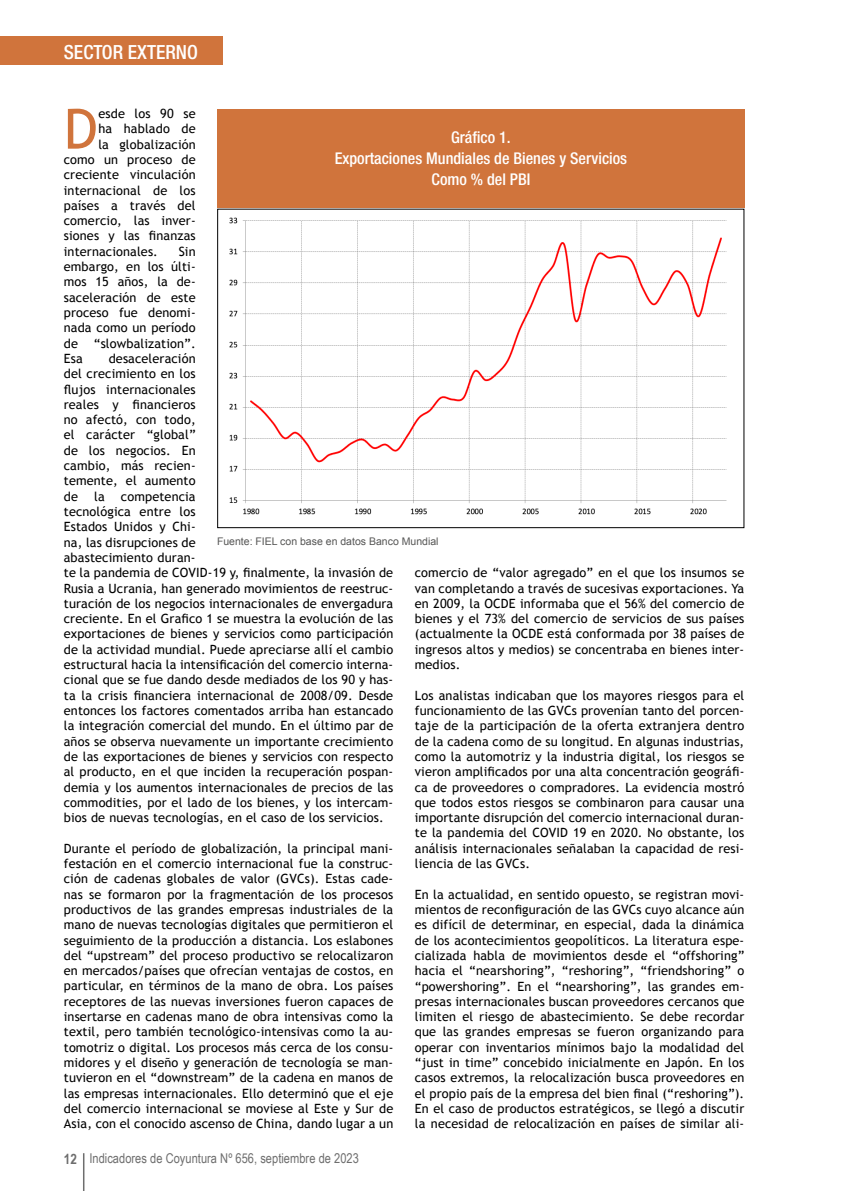
<style>
.page{position:relative;width:851px;height:1191px;background:#fff}
.page>*{position:absolute;margin:0;border:0;box-sizing:border-box;transform-origin:0 0}
.t1{font:55.5px "Trebuchet MS";color:#d0743c}
.t2{font:500 condensed 19.5px "Helvetica Neue";color:#fff}
.t3{font:500 condensed 16.2px/21px "Helvetica Neue";color:#fff;text-align:center}
.t4{font:13.5px "Arial Narrow";letter-spacing:.005em;color:#6e6e6e}
.t5{font:12.75px/15.3px "Trebuchet MS";letter-spacing:.01em;color:#000;text-align:justify}
.t6{font:10.5px "Arial";color:#565655}
.s1{font-weight:700;font-size:14.25px}
</style>
<div class="page">
<hr style="left:83px;top:1153px;width:1px;height:38px;background:#6e6e6e">
<img style="left:229px;top:217px;width:498px;height:298px">
<div style="left:217px;top:209px;width:527px;height:319px;border:1px solid #000"></div>
<div style="left:217px;top:109px;width:527px;height:98px;background:#d0743c"></div>
<div style="left:0;top:37px;width:222px;height:28px;background:#d0743c"></div>
<h2 class="t2" style="left:64px;top:41px;width:136px">SECTOR EXTERNO</h2>
<h1 class="t1" style="left:64px;top:96px;width:36px">D</h1>
<p class="t5" style="left:98px;top:106px;width:99px">esde los 90 se</p>
<p class="t5" style="left:98px;top:121px;width:99px">ha hablado de</p>
<p class="t5" style="left:98px;top:137px;width:99px">la globalización</p>
<p class="t5" style="left:64px;top:152px;width:133px">como un proceso de</p>
<p class="t5" style="left:64px;top:167px;width:133px">creciente vinculación</p>
<p class="t5" style="left:64px;top:183px;width:133px">internacional de los</p>
<p class="t5" style="left:64px;top:198px;width:133px">países a través del</p>
<p class="t5" style="left:64px;top:213px;width:133px">comercio, las inver-</p>
<p class="t5" style="left:64px;top:228px;width:133px">siones y las finanzas</p>
<p class="t5" style="left:64px;top:244px;width:96px">internacionales.</p>
<p class="t3" style="left:334px;top:126px;width:294px">Gráfico 1.<br>Exportaciones Mundiales de Bienes y Servicios<br>Como % del PBI</p>
<p class="t5" style="left:64px;top:244px;width:133px;text-indent:115px">Sin embargo, en los últi&shy;mos 15 años, la de&shy;saceleración de este proceso fue denomi&shy;nada como un período de “slowbalization”.<br>Esa</p>
<p class="t5" style="left:64px;top:351px;width:133px;text-indent:45px">desaceleración del crecimiento en los flujos internacionales reales y financieros no afectó, con todo, el carácter “global” de los negocios. En cambio, más recien&shy;temente, el aumento de</p>
<p class="t5" style="left:94px;top:489px;width:12px">la</p>
<p class="t5" style="left:64px;top:489px;width:331px;text-align:left;text-indent:57px">competencia<br>tecnológica entre los<br>Estados Unidos y Chi-<br>na, las disrupciones de<br>abastecimiento duran-<br>te la pandemia de COVID-19 y, finalmente, la invasión de Rusia a Ucrania, han generado movimientos de reestruc&shy;turación de los negocios internacionales de envergadura creciente. En el Grafico 1 se muestra la evolución de las exportaciones de bienes y servicios como participación de la actividad mundial. Puede apreciarse allí el cambio estructural hacia la intensificación del comercio interna&shy;cional que se fue dando desde mediados de los 90 y has&shy;ta la crisis financiera internacional de 2008/09. Desde entonces los factores comentados arriba han estancado la integración comercial del mundo. En el último par de años se observa nuevamente un importante crecimiento de las exportaciones de bienes y servicios con respecto al producto, en el que inciden la recuperación pospan&shy;demia y los aumentos internacionales de precios de las commodities, por el lado de los bienes, y los intercam&shy;bios de nuevas tecnologías, en el caso de los servicios.</p>
<p class="t5" style="left:64px;top:840px;width:331px">Durante el período de globalización, la principal mani&shy;festación en el comercio internacional fue la construc&shy;ción de cadenas globales de valor (GVCs). Estas cade&shy;nas se formaron por la fragmentación de los procesos productivos de las grandes empresas industriales de la mano de nuevas tecnologías digitales que permitieron el seguimiento de la producción a distancia. Los eslabones del “upstream” del proceso productivo se relocalizaron en mercados/países que ofrecían ventajas de costos, en particular, en términos de la mano de obra. Los países receptores de las nuevas inversiones fueron capaces de insertarse en cadenas mano de obra intensivas como la textil, pero también tecnológico-intensivas como la au&shy;tomotriz o digital. Los procesos más cerca de los consu&shy;midores y el diseño y generación de tecnología se man&shy;tuvieron en el “downstream” de la cadena en manos de las empresas internacionales. Ello determinó que el eje del comercio internacional se moviese al Este y Sur de Asia, con el conocido ascenso de China, dando lugar a un</p>
<p class="t6" style="left:217px;top:535px;width:223px">Fuente: FIEL con base en datos Banco Mundial</p>
<p class="t5" style="left:415px;top:565px;width:331px">comercio de “valor agregado” en el que los insumos se van completando a través de sucesivas exportaciones. Ya en 2009, la OCDE informaba que el 56% del comercio de bienes y el 73% del comercio de servicios de sus países (actualmente la OCDE está conformada por 38 países de ingresos altos y medios) se concentraba en bienes inter&shy;medios.</p>
<p class="t5" style="left:415px;top:687px;width:331px">Los analistas indicaban que los mayores riesgos para el funcionamiento de las GVCs provenían tanto del porcen&shy;taje de la participación de la oferta extranjera dentro de la cadena como de su longitud. En algunas industrias, como la automotriz y la industria digital, los riesgos se vieron amplificados por una alta concentración geográfi&shy;ca de proveedores o compradores. La evidencia mostró que todos estos riesgos se combinaron para causar una importante disrupción del comercio internacional duran&shy;te la pandemia del COVID 19 en 2020. No obstante, los análisis internacionales señalaban la capacidad de resi&shy;liencia de las GVCs.</p>
<p class="t5" style="left:415px;top:886px;width:331px">En la actualidad, en sentido opuesto, se registran movi&shy;mientos de reconfiguración de las GVCs cuyo alcance aún es difícil de determinar, en especial, dada la dinámica de los acontecimientos geopolíticos. La literatura espe&shy;cializada habla de movimientos desde el “offshoring” hacia el “nearshoring”, “reshoring”, “friendshoring” o “powershoring”. En el “nearshoring”, las grandes em&shy;presas internacionales buscan proveedores cercanos que limiten el riesgo de abastecimiento. Se debe recordar que las grandes empresas se fueron organizando para operar con inventarios mínimos bajo la modalidad del “just in time” concebido inicialmente en Japón. En los casos extremos, la relocalización busca proveedores en el propio país de la empresa del bien final (“reshoring”).<br>En el caso de productos estratégicos, se llegó a discutir la necesidad de relocalización en países de similar ali-</p>
<p class="t4" style="left:64px;top:1148px;width:296px"><span class="s1">12</span> Indicadores de Coyuntura Nº 656, septiembre de 2023</p>
</div>
